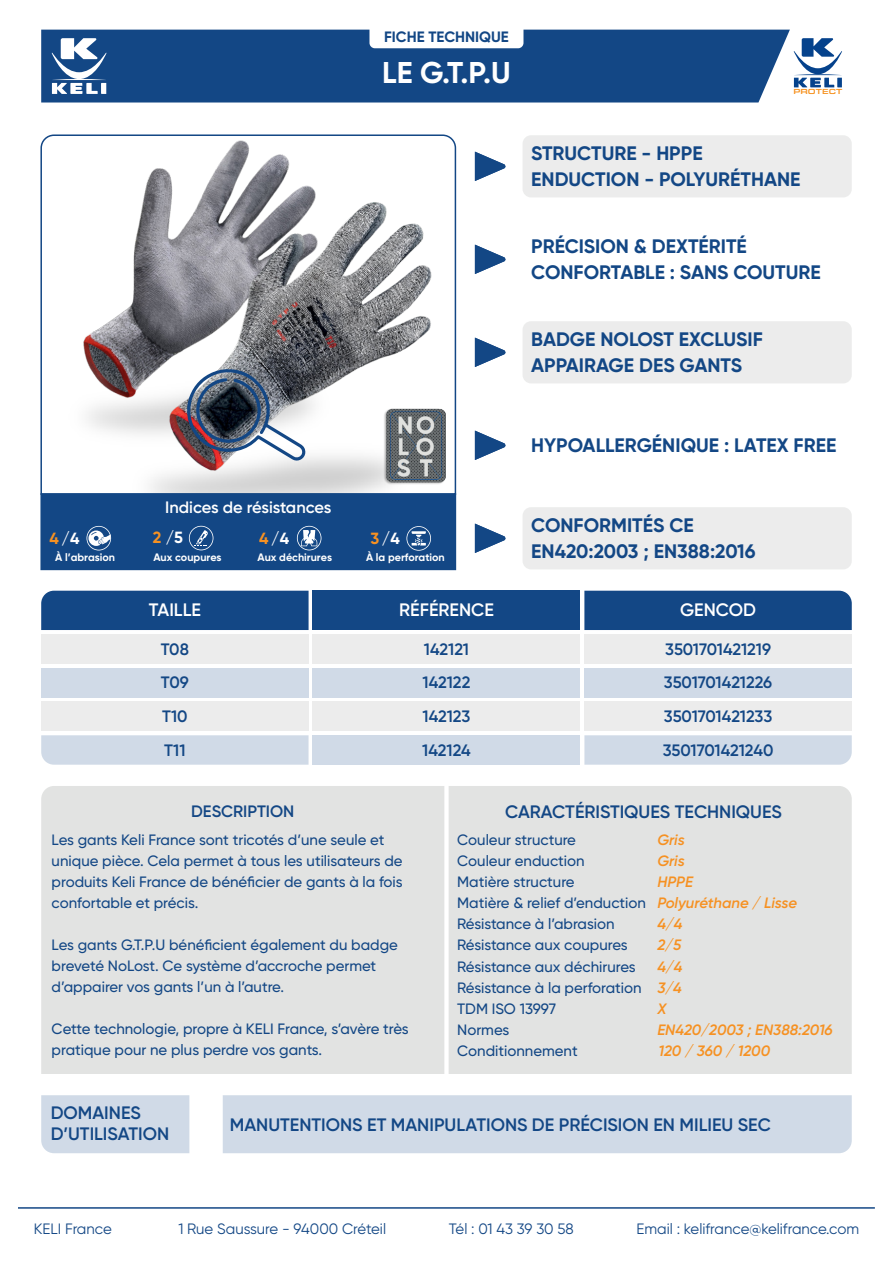
<style>
.page{position:relative;width:893px;height:1263px;background:#fff}
.page>*{position:absolute;margin:0;border:0;box-sizing:border-box;transform-origin:0 0}
.t1{font:700 30px "Gilroy";color:#fff}
.t2{font:700 19.5px/25.5px "Gilroy";color:#134785}
.t3{font:600 18px/21.6px "Gilroy";color:#134785}
.t4{font:600 18px "Gilroy";color:#fff}
.t5{font:600 16.5px/33.6px "Gilroy";color:#134785}
.t6{font:600 16.5px "Gilroy";letter-spacing:-.005em;color:#fff}
.t7{font:700 16.2px "Gilroy";color:#fff}
.t8{font:500 15px/21px "Gilroy";color:#134785}
.t9{font:15px "Gilroy";color:#134785}
.t10{font:italic 600 15px "Gilroy";color:#f69122}
.t11{font:700 15px "Gilroy";color:#134785}
.t12{font:700 10.8px "Gilroy";color:#fff}
.t13{font:500 7.65px "Eurostile Ext";letter-spacing:.01em;color:#f6911e}
.s1{color:#f69122}
.s2{font-weight:600;font-style:italic;color:#f69122}
</style>
<div class="page">
<div style="left:41px;top:30px;width:749px;height:73px;background:#134785"></div>
<svg style="left:52px;top:38px;width:55px;height:56px"></svg>
<div style="left:369px;top:15px;width:154px;height:33px;background:#fff;border-radius:5px"></div>
<hr style="left:18px;top:1207px;width:857px;height:2px;background:#134785">
<svg style="left:475px;top:152px;width:31px;height:29px"></svg>
<div style="left:522px;top:135px;width:330px;height:62px;background:#ececec;border-radius:9px"></div>
<svg style="left:475px;top:245px;width:31px;height:29px"></svg>
<svg style="left:475px;top:338px;width:31px;height:29px"></svg>
<svg style="left:475px;top:431px;width:31px;height:29px"></svg>
<svg style="left:475px;top:524px;width:31px;height:29px"></svg>
<div style="left:522px;top:321px;width:330px;height:62px;background:#ececec;border-radius:9px"></div>
<div style="left:522px;top:507px;width:330px;height:62px;background:#ececec;border-radius:9px"></div>
<div style="left:41px;top:591px;width:268px;height:39px;background:#134785"></div>
<div style="left:313px;top:591px;width:267px;height:39px;background:#134785"></div>
<div style="left:584px;top:591px;width:268px;height:39px;background:#134785"></div>
<div style="left:41px;top:634px;width:268px;height:30px;background:#ececec"></div>
<div style="left:313px;top:634px;width:267px;height:30px;background:#ececec"></div>
<div style="left:584px;top:634px;width:268px;height:30px;background:#ececec"></div>
<div style="left:41px;top:668px;width:268px;height:29px;background:#d0dae7"></div>
<div style="left:313px;top:668px;width:267px;height:29px;background:#d0dae7"></div>
<div style="left:584px;top:668px;width:268px;height:29px;background:#d0dae7"></div>
<div style="left:40px;top:493px;width:416px;height:77px;background:#134785"></div>
<svg style="left:87px;top:526px;width:24px;height:24px"></svg>
<svg style="left:189px;top:526px;width:24px;height:24px"></svg>
<svg style="left:297px;top:526px;width:24px;height:24px"></svg>
<svg style="left:406px;top:526px;width:25px;height:25px"></svg>
<div style="left:41px;top:1095px;width:148px;height:58px;background:#d0dae7"></div>
<div style="left:223px;top:1095px;width:629px;height:58px;background:#d0dae7"></div>
<div style="left:41px;top:786px;width:403px;height:288px;background:#e2e3e2"></div>
<div style="left:449px;top:786px;width:403px;height:288px;background:#e2e3e2"></div>
<svg style="left:794px;top:38px;width:48px;height:49px"></svg>
<svg style="left:40px;top:134px;width:417px;height:362px"></svg>
<svg style="left:187px;top:368px;width:119px;height:94px"></svg>
<img style="left:383px;top:409px;width:63px;height:76px">
<div style="left:41px;top:702px;width:268px;height:29px;background:#ececec"></div>
<div style="left:313px;top:702px;width:267px;height:29px;background:#ececec"></div>
<div style="left:584px;top:702px;width:268px;height:29px;background:#ececec"></div>
<svg style="left:41px;top:735px;width:268px;height:30px;background:#d1dae7"></svg>
<div style="left:313px;top:735px;width:267px;height:30px;background:#d0dae7"></div>
<svg style="left:584px;top:735px;width:268px;height:30px;background:#d1dae7"></svg>
<p class="t11" style="left:384px;top:28px;width:126px">FICHE TECHNIQUE</p>
<p class="t7" style="left:50px;top:529px;width:31px"><span class="s1">4</span>/4</p>
<p class="t12" style="left:55px;top:550px;width:61px">À l’abrasion</p>
<h1 class="t1" style="left:382px;top:54px;width:130px">LE G.T.P.U</h1>
<p class="t13" style="left:793px;top:85px;width:51px">PROTECT</p>
<h2 class="t2" style="left:531px;top:141px;width:271px">STRUCTURE - HPPE<br>ENDUCTION - POLYURÉTHANE</h2>
<h2 class="t2" style="left:531px;top:234px;width:291px">PRÉCISION &amp; DEXTÉRITÉ<br>CONFORTABLE : SANS COUTURE</h2>
<h2 class="t2" style="left:531px;top:326px;width:233px">BADGE NOLOST EXCLUSIF<br>APPAIRAGE DES GANTS</h2>
<p class="t6" style="left:165px;top:496px;width:168px">Indices de résistances</p>
<p class="t7" style="left:153px;top:527px;width:32px"><span class="s1">2</span> /5</p>
<p class="t12" style="left:153px;top:551px;width:70px">Aux coupures</p>
<p class="t12" style="left:257px;top:551px;width:76px">Aux déchirures</p>
<p class="t7" style="left:259px;top:529px;width:31px"><span class="s1">4</span>/4</p>
<p class="t7" style="left:370px;top:528px;width:31px"><span class="s1">3</span>/4</p>
<p class="t12" style="left:366px;top:550px;width:80px">À la perforation</p>
<h2 class="t2" style="left:531px;top:432px;width:307px">HYPOALLERGÉNIQUE : LATEX FREE</h2>
<h2 class="t2" style="left:531px;top:513px;width:226px">CONFORMITÉS CE<br>EN420:2003 ; EN388:2016</h2>
<p class="t4" style="left:149px;top:598px;width:54px">TAILLE</p>
<p class="t4" style="left:399px;top:599px;width:96px">RÉFÉRENCE</p>
<p class="t4" style="left:680px;top:598px;width:78px">GENCOD</p>
<p class="t5" style="left:161px;top:632px;width:30px">T08<br>T09</p>
<p class="t5" style="left:423px;top:632px;width:49px">142121<br>142122</p>
<p class="t5" style="left:664px;top:632px;width:110px">3501701421219<br>3501701421226</p>
<p class="t5" style="left:162px;top:699px;width:27px">T10<br>T11</p>
<p class="t5" style="left:422px;top:699px;width:50px">142123<br>142124</p>
<p class="t5" style="left:663px;top:699px;width:112px">3501701421233<br>3501701421240</p>
<p class="t5" style="left:191px;top:794px;width:105px">DESCRIPTION</p>
<p class="t3" style="left:505px;top:800px;width:278px">CARACTÉRISTIQUES TECHNIQUES</p>
<p class="t8" style="left:457px;top:829px;width:120px">Couleur structure</p>
<p class="t10" style="left:657px;top:830px;width:29px">Gris</p>
<p class="t8" style="left:457px;top:850px;width:129px">Couleur enduction</p>
<p class="t10" style="left:657px;top:851px;width:29px">Gris</p>
<p class="t8" style="left:457px;top:871px;width:119px">Matière structure</p>
<p class="t8" style="left:52px;top:829px;width:353px">Les gants Keli France sont tricotés d’une seule et unique pièce. Cela permet à tous les utilisateurs de produits Keli France de bénéficier de gants à la fois confortable et précis.</p>
<p class="t8" style="left:52px;top:934px;width:348px">Les gants G.T.P.U bénéficient également du badge breveté NoLost. Ce système d’accroche permet d’appairer vos gants l’un à l’autre.</p>
<p class="t8" style="left:52px;top:1018px;width:358px">Cette technologie, propre à KELI France, s’avère très pratique pour ne plus perdre vos gants.</p>
<p class="t8" style="left:457px;top:871px;width:341px;text-indent:200px"><span class="s2">HPPE<br></span>Matière &amp; relief d’enduction <span class="s2">Polyuréthane / Lisse<br></span>Résistance à l’abrasion</p>
<p class="t10" style="left:657px;top:915px;width:27px">4/4</p>
<p class="t8" style="left:457px;top:934px;width:172px">Résistance aux coupures</p>
<p class="t10" style="left:657px;top:936px;width:26px">2/5</p>
<p class="t8" style="left:457px;top:956px;width:180px">Résistance aux déchirures</p>
<p class="t8" style="left:457px;top:955px;width:227px;text-align:justify;text-indent:200px"><span class="s2">4/4<br></span>Résistance à la perforation <span class="s2">3/4<br></span>TDM ISO 13997</p>
<p class="t10" style="left:657px;top:999px;width:10px">X</p>
<p class="t8" style="left:457px;top:1019px;width:54px">Normes</p>
<p class="t10" style="left:657px;top:1020px;width:177px">EN420/2003 ; EN388:2016</p>
<p class="t8" style="left:457px;top:1040px;width:122px">Conditionnement</p>
<p class="t10" style="left:658px;top:1041px;width:113px">120 / 360 / 1200</p>
<p class="t3" style="left:51px;top:1101px;width:120px">DOMAINES<br>D’UTILISATION</p>
<p class="t3" style="left:230px;top:1113px;width:542px">MANUTENTIONS ET MANIPULATIONS DE PRÉCISION EN MILIEU SEC</p>
<p class="t9" style="left:34px;top:1219px;width:80px">KELI France</p>
<p class="t9" style="left:178px;top:1219px;width:209px">1 Rue Saussure - 94000 Créteil</p>
<p class="t9" style="left:449px;top:1219px;width:126px">Tél : 01 43 39 30 58</p>
<p class="t9" style="left:637px;top:1219px;width:224px">Email : kelifrance@kelifrance.com</p>
</div>
